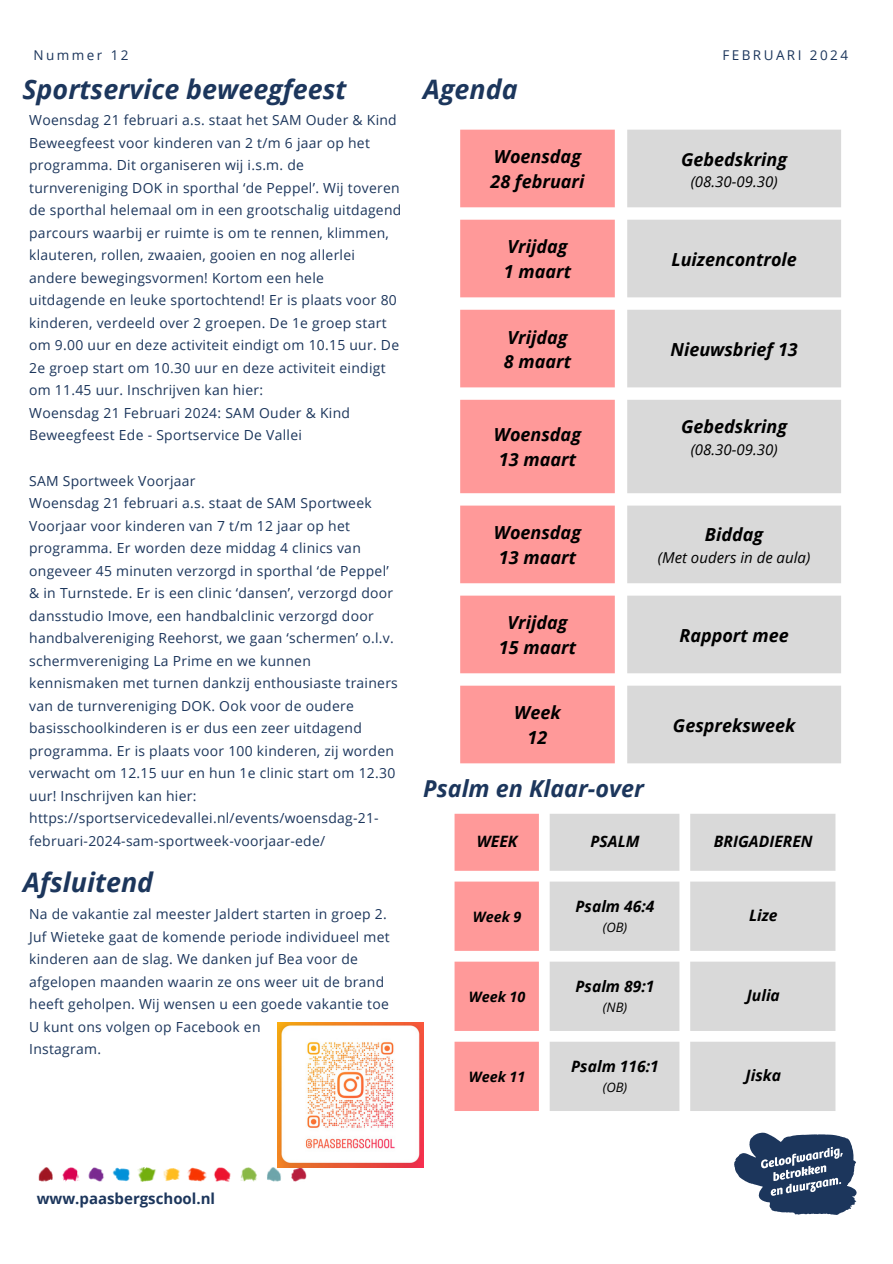
<style>
.page{position:relative;width:893px;height:1264px;background:#fff}
.page>*{position:absolute;margin:0;border:0;box-sizing:border-box;transform-origin:0 0}
.t1{font:italic 700 26.85px "Open Sans";color:#1c365c}
.t2{font:italic 700 23.4px "Open Sans";color:#1c365c}
.t3{font:italic 700 18px "Open Sans";color:#000}
.t4{font:italic 700 15.6px "Open Sans";color:#000}
.t5{font:italic 15px "Open Sans";color:#000}
.t6{font:700 15px "Open Sans";color:#1c365c}
.t7{font:italic 700 14.4px "Open Sans";color:#000}
.t8{font:13.95px/22.5px "Open Sans";letter-spacing:.02em;color:#1c365c}
.t9{font:13.5px "Open Sans";letter-spacing:.18em;color:#1c365c}
.t10{font:italic 13.05px "Open Sans";color:#000}
</style>
<div class="page">
<svg style="left:734px;top:1132px;width:122px;height:82px"></svg>
<img style="left:38px;top:1167px;width:268px;height:14px">
<svg style="left:460px;top:130px;width:154px;height:633px;background:#ffa5a5"></svg>
<svg style="left:627px;top:130px;width:214px;height:633px;background:#ddd"></svg>
<svg style="left:454px;top:813px;width:85px;height:297px;background:#ffa5a5"></svg>
<svg style="left:549px;top:814px;width:286px;height:296px;background:#dedede"></svg>
<img style="left:277px;top:1022px;width:146px;height:145px">
<h5 class="t9" style="left:33px;top:46px;width:97px">Nummer 12</h5>
<p class="t9" style="left:722px;top:46px;width:127px">FEBRUARI 2024</p>
<p class="t1" style="left:22px;top:70px;width:325px">Sportservice beweegfeest</p>
<p class="t8" style="left:29px;top:109px;width:373px">Woensdag 21 februari a.s. staat het SAM Ouder &amp; Kind Beweegfeest voor kinderen van 2 t/m 6 jaar op het programma. Dit organiseren wij i.s.m. de turnvereniging DOK in sporthal ‘de Peppel’. Wij toveren de sporthal helemaal om in een grootschalig uitdagend parcours waarbij er ruimte is om te rennen, klimmen, klauteren, rollen, zwaaien, gooien en nog allerlei andere bewegingsvormen! Kortom een hele uitdagende en leuke sportochtend! Er is plaats voor 80 kinderen, verdeeld over 2 groepen. De 1e groep start om 9.00 uur en deze activiteit eindigt om 10.15 uur. De 2e groep start om 10.30 uur en deze activiteit eindigt om 11.45 uur. Inschrijven kan hier:<br>Woensdag 21 Februari 2024: SAM Ouder &amp; Kind Beweegfeest Ede - Sportservice De Vallei</p>
<p class="t8" style="left:29px;top:469px;width:370px">SAM Sportweek Voorjaar<br>Woensdag 21 februari a.s. staat de SAM Sportweek Voorjaar voor kinderen van 7 t/m 12 jaar op het programma. Er worden deze middag 4 clinics van ongeveer 45 minuten verzorgd in sporthal ‘de Peppel’ &amp; in Turnstede. Er is een clinic ‘dansen’, verzorgd door dansstudio Imove, een handbalclinic verzorgd door handbalvereniging Reehorst, we gaan ‘schermen’ o.l.v. schermvereniging La Prime en we kunnen kennismaken met turnen dankzij enthousiaste trainers van de turnvereniging DOK. Ook voor de oudere basisschoolkinderen is er dus een zeer uitdagend programma. Er is plaats voor 100 kinderen, zij worden verwacht om 12.15 uur en hun 1e clinic start om 12.30 uur! Inschrijven kan hier: https://sportservicedevallei.nl/events/woensdag-21- februari-2024-sam-sportweek-voorjaar-ede/</p>
<p class="t1" style="left:23px;top:863px;width:131px">Afsluitend</p>
<p class="t8" style="left:29px;top:902px;width:362px">Na de vakantie zal meester Jaldert starten in groep 2.<br>Juf Wieteke gaat de komende periode individueel met kinderen aan de slag. We danken juf Bea voor de afgelopen maanden waarin ze ons weer uit de brand heeft geholpen. Wij wensen u een goede vakantie toe U kunt ons volgen op Facebook en<br>Instagram.</p>
<p class="t1" style="left:423px;top:71px;width:96px">Agenda</p>
<h4 class="t3" style="left:494px;top:144px;width:89px">Woensdag</h4>
<h4 class="t3" style="left:490px;top:169px;width:95px">28 februari</h4>
<p class="t3" style="left:507px;top:234px;width:61px">Vrijdag</p>
<p class="t3" style="left:504px;top:259px;width:69px">1 maart</p>
<p class="t3" style="left:507px;top:324px;width:61px">Vrijdag</p>
<p class="t3" style="left:504px;top:349px;width:69px">8 maart</p>
<p class="t3" style="left:494px;top:422px;width:89px">Woensdag</p>
<p class="t3" style="left:499px;top:447px;width:79px">13 maart</p>
<h1 class="t3" style="left:681px;top:146px;width:108px">Gebedskring</h1>
<h4 class="t5" style="left:690px;top:171px;width:88px">(08.30-09.30)</h4>
<h3 class="t3" style="left:671px;top:246px;width:127px">Luizencontrole</h3>
<p class="t3" style="left:670px;top:336px;width:129px">Nieuwsbrief 13</p>
<p class="t3" style="left:681px;top:414px;width:108px">Gebedskring</p>
<p class="t5" style="left:690px;top:439px;width:88px">(08.30-09.30)</p>
<p class="t3" style="left:494px;top:520px;width:89px">Woensdag</p>
<p class="t3" style="left:499px;top:545px;width:79px">13 maart</p>
<p class="t3" style="left:507px;top:610px;width:61px">Vrijdag</p>
<p class="t3" style="left:499px;top:635px;width:79px">15 maart</p>
<p class="t3" style="left:705px;top:522px;width:60px">Biddag</p>
<p class="t5" style="left:658px;top:547px;width:154px">(Met ouders in de aula)</p>
<p class="t3" style="left:679px;top:622px;width:111px">Rapport mee</p>
<p class="t3" style="left:514px;top:700px;width:48px">Week</p>
<p class="t3" style="left:527px;top:725px;width:21px">12</p>
<p class="t2" style="left:423px;top:772px;width:222px">Psalm en Klaar-over</p>
<p class="t3" style="left:673px;top:712px;width:124px">Gespreksweek</p>
<p class="t4" style="left:477px;top:830px;width:42px">WEEK</p>
<p class="t4" style="left:590px;top:830px;width:51px">PSALM</p>
<p class="t4" style="left:713px;top:830px;width:100px">BRIGADIEREN</p>
<p class="t7" style="left:473px;top:906px;width:50px">Week 9</p>
<p class="t4" style="left:575px;top:895px;width:80px">Psalm 46:4</p>
<p class="t10" style="left:602px;top:917px;width:26px">(OB)</p>
<p class="t4" style="left:749px;top:904px;width:30px">Lize</p>
<h2 class="t7" style="left:469px;top:986px;width:58px">Week 10</h2>
<p class="t4" style="left:575px;top:975px;width:80px">Psalm 89:1</p>
<p class="t10" style="left:602px;top:998px;width:26px">(NB)</p>
<p class="t4" style="left:746px;top:984px;width:35px">Julia</p>
<p class="t7" style="left:469px;top:1066px;width:58px">Week 11</p>
<p class="t4" style="left:571px;top:1055px;width:89px">Psalm 116:1</p>
<p class="t10" style="left:602px;top:1078px;width:26px">(OB)</p>
<p class="t4" style="left:745px;top:1064px;width:37px">Jiska</p>
<h1 class="t6" style="left:37px;top:1187px;width:180px">www.paasbergschool.nl</h1>
</div>
